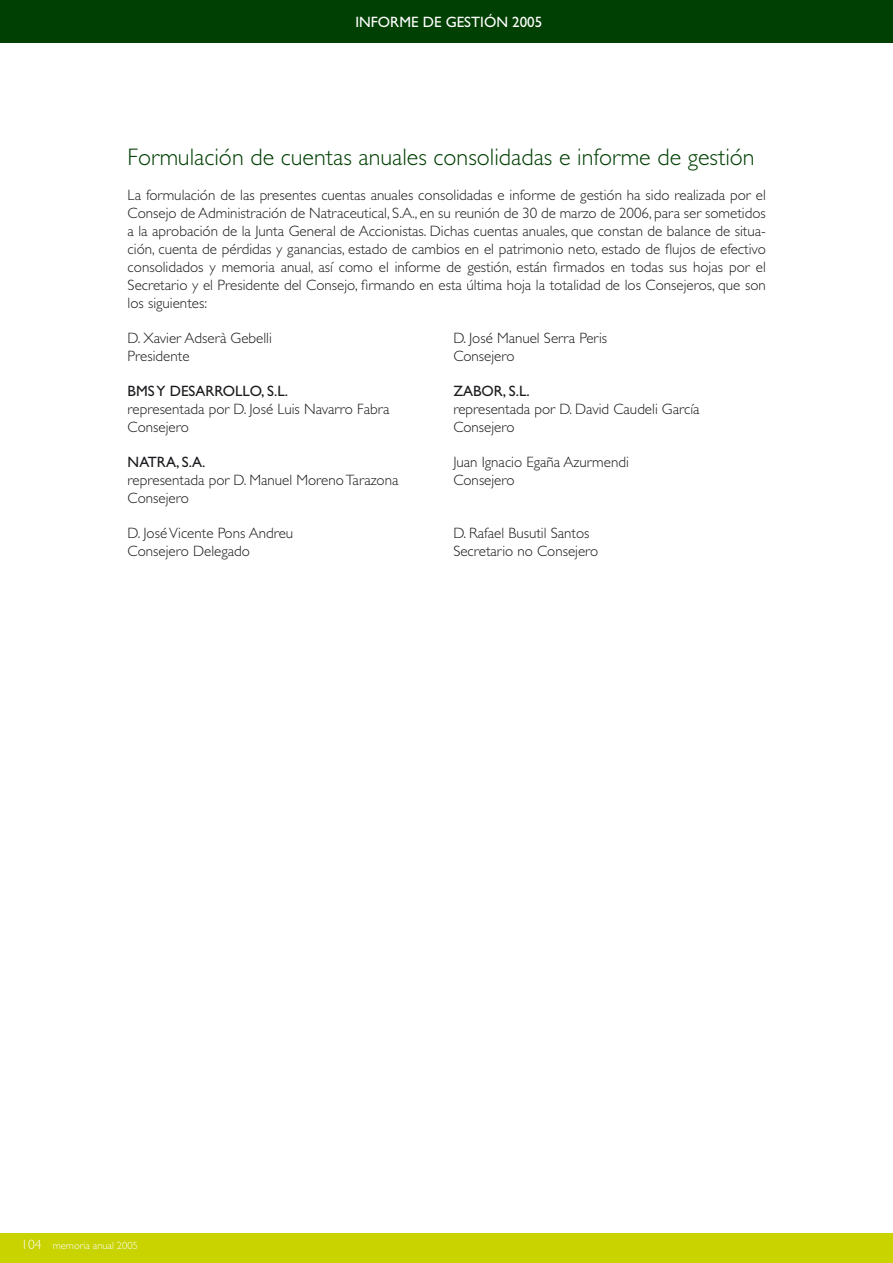
<style>
.page{position:relative;width:893px;height:1263px;background:#fff}
.page>*{position:absolute;margin:0;border:0;box-sizing:border-box;transform-origin:0 0}
.t1{font:300 24px "Gill Sans Std";color:#004003}
.t2{font:300 15px/18px "Gill Sans Std";color:#1b1b1f;text-align:justify}
.t3{font:15px "Gill Sans Std";color:#1b1b1f}
.t4{font:15px "Gill Sans Std";color:#fff}
.t5{font:300 10.5px "Gill Sans Std";color:#fff}
.s1{font-size:13.5px}
</style>
<div class="page">
<div style="left:0;top:1233px;width:892px;height:30px;background:#c8d300"></div>
<div style="left:0;top:0;width:892px;height:43px;background:#004003"></div>
<p class="t4" style="left:355px;top:17px;width:188px">INFORME DE GESTIÓN 2005</p>
<h1 class="t1" style="left:128px;top:148px;width:628px">Formulación de cuentas anuales consolidadas e informe de gestión</h1>
<p class="t2" style="left:128px;top:188px;width:639px">La formulación de las presentes cuentas anuales consolidadas e informe de gestión ha sido realizada por el Consejo de Administración de Natraceutical, S.A., en su reunión de 30 de marzo de 2006, para ser sometidos a la aprobación de la Junta General de Accionistas. Dichas cuentas anuales, que constan de balance de situa&shy;ción, cuenta de pérdidas y ganancias, estado de cambios en el patrimonio neto, estado de flujos de efectivo consolidados y memoria anual, así como el informe de gestión, están firmados en todas sus hojas por el Secretario y el Presidente del Consejo, firmando en esta última hoja la totalidad de los Consejeros, que son los siguientes:</p>
<p class="t2" style="left:128px;top:331px;width:146px">D. Xavier Adserà Gebelli</p>
<p class="t2" style="left:453px;top:331px;width:155px">D. José Manuel Serra Peris</p>
<p class="t2" style="left:128px;top:349px;width:63px">Presidente</p>
<p class="t2" style="left:453px;top:349px;width:63px">Consejero</p>
<p class="t3" style="left:128px;top:386px;width:162px">BMS Y DESARROLLO, S.L.</p>
<p class="t3" style="left:453px;top:386px;width:78px">ZABOR, S.L.</p>
<p class="t2" style="left:128px;top:402px;width:263px">representada por D. José Luis Navarro Fabra</p>
<p class="t2" style="left:453px;top:402px;width:248px">representada por D. David Caudeli García</p>
<p class="t2" style="left:128px;top:420px;width:63px">Consejero</p>
<p class="t2" style="left:453px;top:420px;width:63px">Consejero</p>
<p class="t3" style="left:128px;top:457px;width:79px">NATRA, S.A.</p>
<p class="t2" style="left:453px;top:455px;width:177px">Juan Ignacio Egaña Azurmendi</p>
<p class="t2" style="left:128px;top:473px;width:272px">representada por D. Manuel Moreno Tarazona</p>
<p class="t2" style="left:453px;top:473px;width:63px">Consejero</p>
<p class="t2" style="left:128px;top:491px;width:63px">Consejero</p>
<p class="t2" style="left:128px;top:526px;width:167px">D. José Vicente Pons Andreu</p>
<p class="t2" style="left:453px;top:526px;width:138px">D. Rafael Busutil Santos</p>
<p class="t2" style="left:128px;top:544px;width:124px">Consejero Delegado</p>
<p class="t2" style="left:453px;top:544px;width:146px">Secretario no Consejero</p>
<p class="t5" style="left:21px;top:1242px;width:118px"><span class="s1">104</span> memoria anual 2005</p>
</div>
